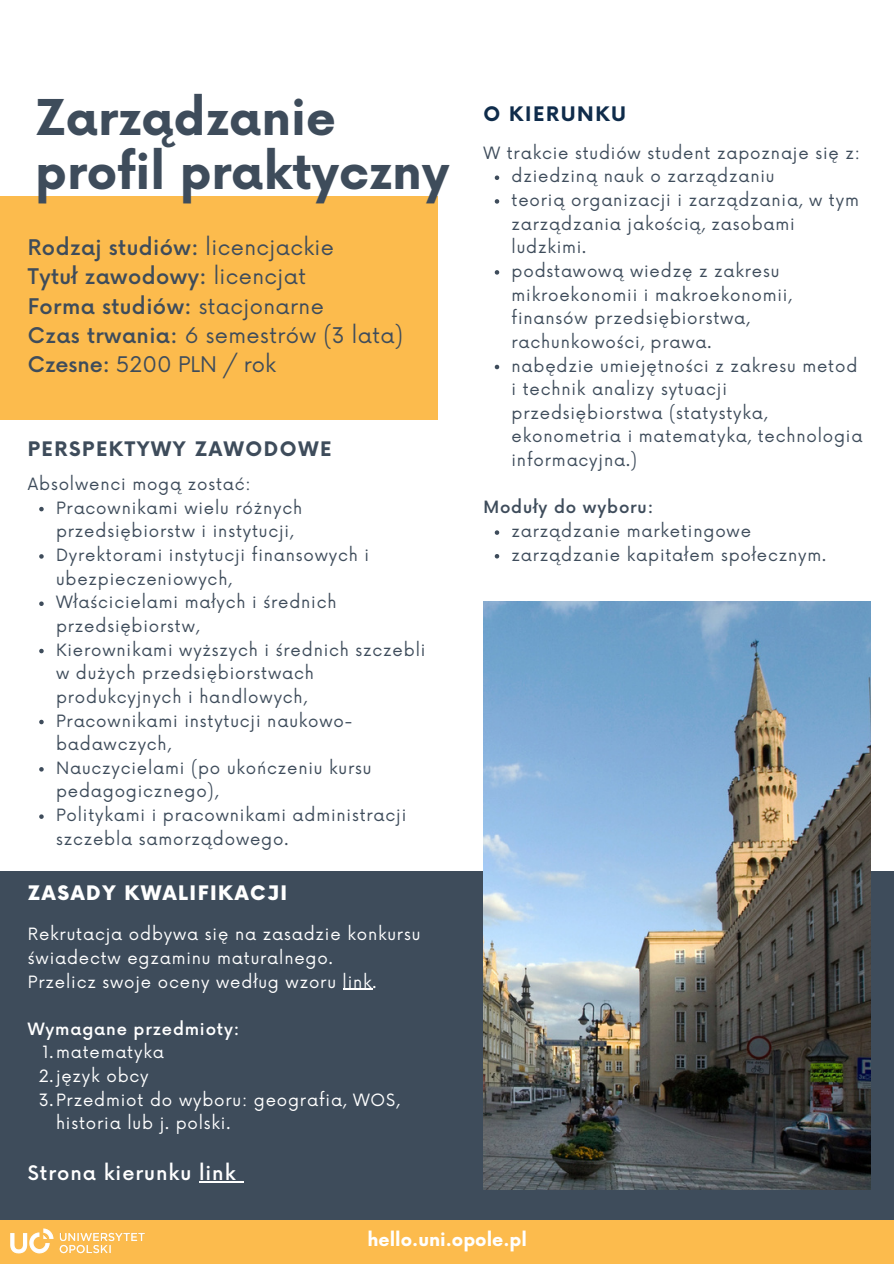
<style>
.page{position:relative;width:894px;height:1264px;background:#fff}
.page>*{position:absolute;margin:0;border:0;box-sizing:border-box;transform-origin:0 0}
.t1{font:700 48px/54px "Now";color:#3e4c5b}
.t2{font:500 21px/29.2px "Now";letter-spacing:.02em;color:#3e4c5b}
.t3{font:700 19.5px "Now";letter-spacing:.08em;color:#3e4c5b}
.t4{font:500 19.5px "Now";letter-spacing:.05em;color:#fff}
.t5{font:900 19.5px "Now";letter-spacing:.08em;color:#fff}
.t6{font:700 19.5px "Now";letter-spacing:.08em;color:#0f2c4b}
.t7{font:700 18px "Now";color:#fff}
.t8{font:16.5px/23.7px "Now";letter-spacing:.05em;color:#3e4c5b}
.t9{font:16.5px/23.7px "Now";letter-spacing:.05em;color:#fff}
.t10{font:500 16.5px "Now";letter-spacing:.05em;color:#fff}
.t11{font:500 16.5px "Now";letter-spacing:.05em;color:#3e4c5b}
.s1{font-weight:400}
</style>
<div class="page">
<div style="left:0;top:871px;width:893px;height:392px;background:#3e4c5b"></div>
<img style="left:483px;top:601px;width:386px;height:588px">
<div style="left:0;top:196px;width:437px;height:223px;background:#fcbb4d"></div>
<svg style="left:39px;top:507px;width:5px;height:4px"></svg>
<svg style="left:39px;top:554px;width:5px;height:4px"></svg>
<svg style="left:39px;top:601px;width:5px;height:5px"></svg>
<svg style="left:39px;top:648px;width:5px;height:5px"></svg>
<svg style="left:39px;top:719px;width:5px;height:5px"></svg>
<svg style="left:39px;top:767px;width:5px;height:4px"></svg>
<svg style="left:39px;top:814px;width:5px;height:4px"></svg>
<svg style="left:494px;top:175px;width:5px;height:5px"></svg>
<svg style="left:494px;top:199px;width:5px;height:5px"></svg>
<svg style="left:494px;top:270px;width:5px;height:4px"></svg>
<svg style="left:494px;top:365px;width:5px;height:4px"></svg>
<svg style="left:494px;top:530px;width:5px;height:5px"></svg>
<svg style="left:494px;top:554px;width:5px;height:4px"></svg>
<hr style="left:342px;top:988px;width:30px;height:1px;background:#fff">
<hr style="left:199px;top:1181px;width:37px;height:1px;background:#fff">
<div style="left:0;top:1220px;width:893px;height:43px;background:#fcbb4d"></div>
<img style="left:10px;top:1228px;width:135px;height:26px">
<h1 class="t1" style="left:35px;top:93px;width:415px">Zarządzanie profil praktyczny</h1>
<p class="t2" style="left:28px;top:234px;width:376px">Rodzaj studiów: <span class="s1">licencjackie<br></span>Tytuł zawodowy: <span class="s1">licencjat<br></span>Forma studiów: <span class="s1">stacjonarne<br></span>Czas trwania: <span class="s1">6 semestrów (3 lata)<br></span>Czesne: <span class="s1">5200 PLN / rok</span></p>
<p class="t3" style="left:28px;top:439px;width:305px">PERSPEKTYWY ZAWODOWE</p>
<p class="t8" style="left:28px;top:473px;width:224px">Absolwenci mogą zostać:</p>
<p class="t8" style="left:56px;top:496px;width:371px">Pracownikami wielu różnych przedsiębiorstw i instytucji,<br>Dyrektorami instytucji finansowych i ubezpieczeniowych,<br>Właścicielami małych i średnich przedsiębiorstw,<br>Kierownikami wyższych i średnich szczebli w dużych przedsiębiorstwach produkcyjnych i handlowych,<br>Pracownikami instytucji naukowo&shy;badawczych,<br>Nauczycielami (po ukończeniu kursu pedagogicznego),<br>Politykami i pracownikami administracji szczebla samorządowego.</p>
<p class="t5" style="left:28px;top:882px;width:261px">ZASADY KWALIFIKACJI</p>
<p class="t9" style="left:28px;top:923px;width:394px">Rekrutacja odbywa się na zasadzie konkursu świadectw egzaminu maturalnego.<br>Przelicz swoje oceny według wzoru link.</p>
<p class="t10" style="left:28px;top:1019px;width:213px">Wymagane przedmioty:</p>
<p class="t9" style="left:42px;top:1041px;width:123px">1.matematyka</p>
<p class="t9" style="left:39px;top:1065px;width:111px">2.język obcy</p>
<p class="t9" style="left:39px;top:1088px;width:362px">3.Przedmiot do wyboru: geografia, WOS,</p>
<p class="t9" style="left:56px;top:1112px;width:176px">historia lub j. polski.</p>
<p class="t4" style="left:28px;top:1162px;width:209px">Strona kierunku link</p>
<p class="t6" style="left:483px;top:104px;width:144px">O KIERUNKU</p>
<p class="t8" style="left:483px;top:142px;width:378px">W trakcie studiów student zapoznaje się z:</p>
<p class="t8" style="left:511px;top:165px;width:352px">dziedziną nauk o zarządzaniu<br>teorią organizacji i zarządzania, w tym zarządzania jakością, zasobami ludzkimi.<br>podstawową wiedzę z zakresu mikroekonomii i makroekonomii, finansów przedsiębiorstwa, rachunkowości, prawa.<br>nabędzie umiejętności z zakresu metod i technik analizy sytuacji przedsiębiorstwa (statystyka, ekonometria i matematyka, technologia informacyjna.)</p>
<p class="t11" style="left:483px;top:498px;width:171px">Moduły do wyboru:</p>
<p class="t8" style="left:511px;top:520px;width:316px">zarządzanie marketingowe zarządzanie kapitałem społecznym.</p>
<p class="t7" style="left:367px;top:1229px;width:161px">hello.uni.opole.pl</p>
</div>
